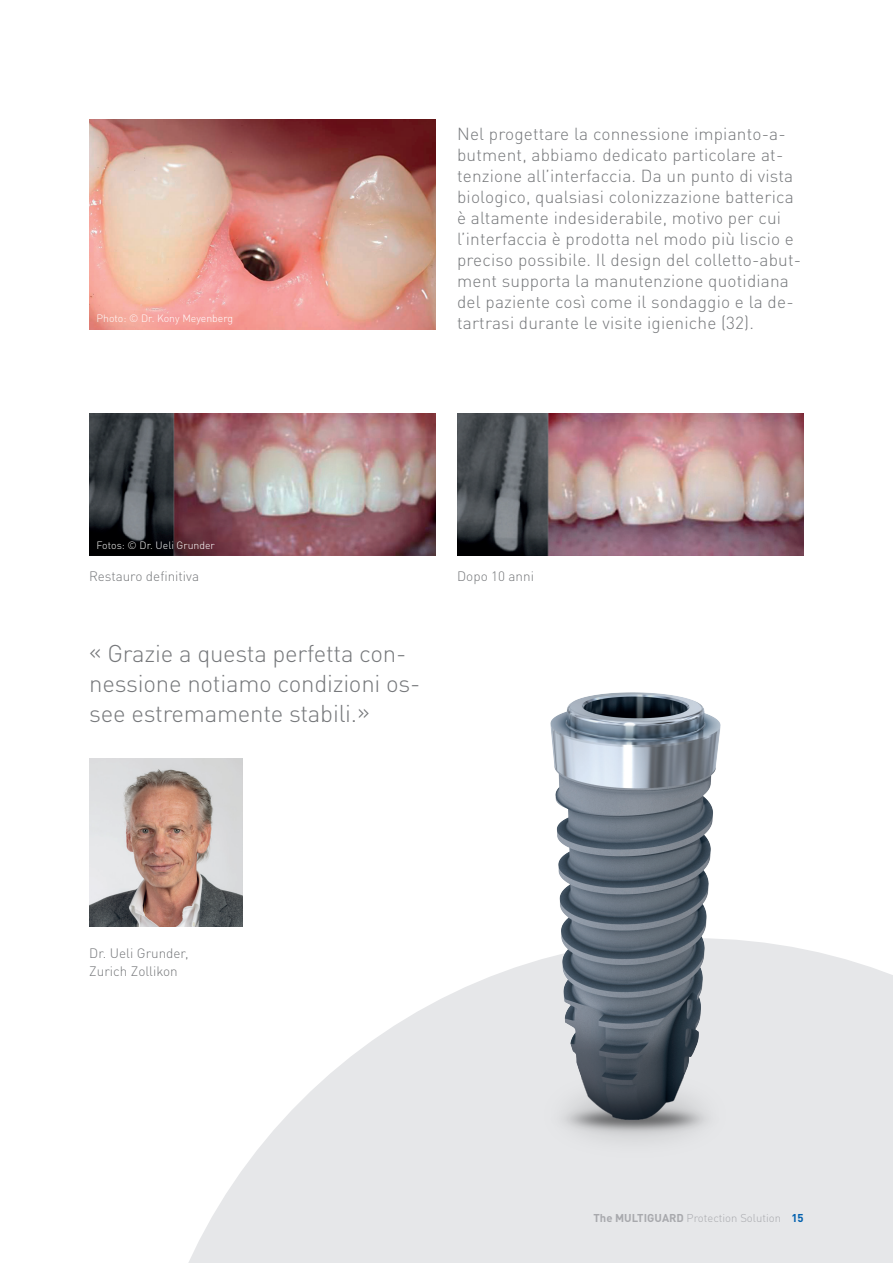
<style>
.page{position:relative;width:893px;height:1263px;background:#fff}
.page>*{position:absolute;margin:0;border:0;box-sizing:border-box;transform-origin:0 0}
.t1{font:300 24px/30px "DIN Pro";letter-spacing:-.01em;color:#76787b}
.t2{font:300 17.25px/21px "DIN Pro";letter-spacing:.01em;color:#76787b}
.t3{font:300 13.5px/18px "DIN Pro";color:#76787b}
.t4{font:300 11.25px "DIN Pro";color:#a8a9ad}
.t5{font:300 10.5px "DIN Pro";color:#fff}
.s1{font-weight:700}
.s2{font-weight:700;color:#0160ae}
</style>
<div class="page">
<img style="left:89px;top:413px;width:347px;height:143px">
<img style="left:457px;top:413px;width:347px;height:143px">
<img style="left:89px;top:119px;width:347px;height:210px">
<svg style="left:188px;top:965px;width:705px;height:298px;fill:#e6e7e9"></svg>
<img style="left:397px;top:692px;width:466px;height:492px">
<img style="left:89px;top:758px;width:153px;height:168px">
<p class="t5" style="left:97px;top:310px;width:138px">Photo: © Dr. Kony Meyenberg</p>
<p class="t5" style="left:97px;top:537px;width:120px">Fotos: © Dr. Ueli Grunder</p>
<p class="t2" style="left:457px;top:122px;width:346px">Nel progettare la connessione impianto-a&shy;butment, abbiamo dedicato particolare at&shy;tenzione all’interfaccia. Da un punto di vista biologico, qualsiasi colonizzazione batterica è altamente indesiderabile, motivo per cui l’interfaccia è prodotta nel modo più liscio e preciso possibile. Il design del colletto-abut&shy;ment supporta la manutenzione quotidiana del paziente così come il sondaggio e la de&shy;tartrasi durante le visite igieniche (32).</p>
<p class="t3" style="left:89px;top:566px;width:111px">Restauro definitiva</p>
<p class="t3" style="left:457px;top:566px;width:78px">Dopo 10 anni</p>
<h1 class="t1" style="left:89px;top:637px;width:332px">« Grazie a questa perfetta con&shy;nessione notiamo condizioni os&shy;see estremamente stabili.»</h1>
<p class="t3" style="left:89px;top:943px;width:101px">Dr. Ueli Grunder,<br>Zurich Zollikon</p>
<p class="t4" style="left:593px;top:1210px;width:212px"><span class="s1">The MULTIGUARD</span> Protection Solution <span class="s2">15</span></p>
</div>
